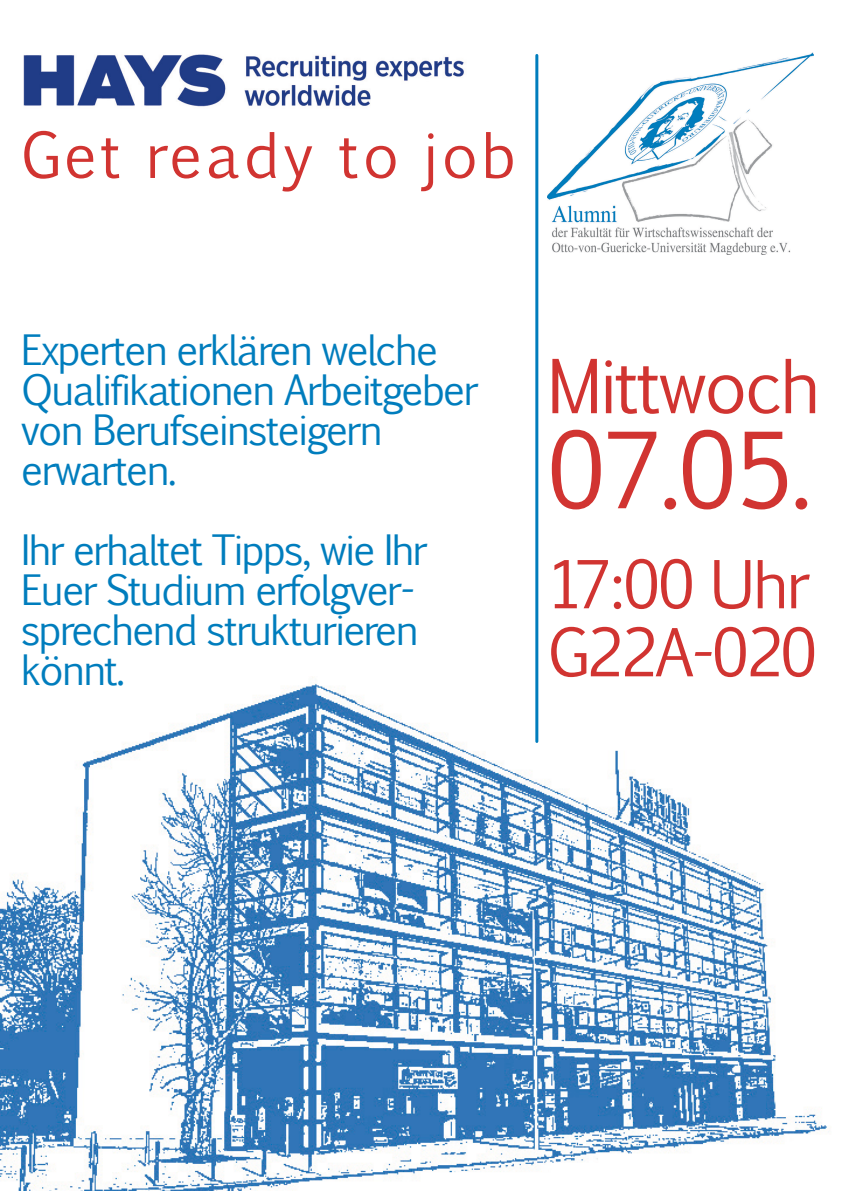
<style>
.page{position:relative;width:842px;height:1191px;background:#fff}
.page>*{position:absolute;margin:0;border:0;box-sizing:border-box;transform-origin:0 0}
.t1{font:100px "Euphemia CAS";color:#d13431}
.t2{font:71px "Euphemia CAS";letter-spacing:-.03em;color:#d13431}
.t3{font:63px "Euphemia CAS";letter-spacing:-.04em;color:#d13431}
.t4{font:60px "Euphemia CAS";letter-spacing:.06em;color:#d13431}
.t5{font:40px/40px "Euphemia CAS";letter-spacing:-.04em;color:#007dbd}
</style>
<div class="page">
<img style="left:0;top:676px;width:829px;height:515px">
<hr style="left:535px;top:55px;width:3px;height:686px;background:#007dbd">
<img style="left:23px;top:54px;width:441px;height:53px">
<img style="left:547px;top:53px;width:267px;height:202px">
<p class="t4" style="left:20px;top:112px;width:497px">Get ready to job</p>
<p class="t5" style="left:21px;top:330px;width:459px">Experten erklären welche<br>Qualifikationen Arbeitgeber von Berufseinsteigern</p>
<p class="t5" style="left:21px;top:450px;width:157px">erwarten.</p>
<p class="t5" style="left:21px;top:530px;width:408px">Ihr erhaltet Tipps, wie Ihr<br>Euer Studium erfolgver&shy;sprechend strukturieren könnt.</p>
<p class="t2" style="left:547px;top:336px;width:275px">Mittwoch</p>
<p class="t1" style="left:547px;top:399px;width:266px">07.05.</p>
<p class="t3" style="left:547px;top:539px;width:264px">17:00 Uhr</p>
<p class="t3" style="left:547px;top:607px;width:271px">G22A-020</p>
</div>
